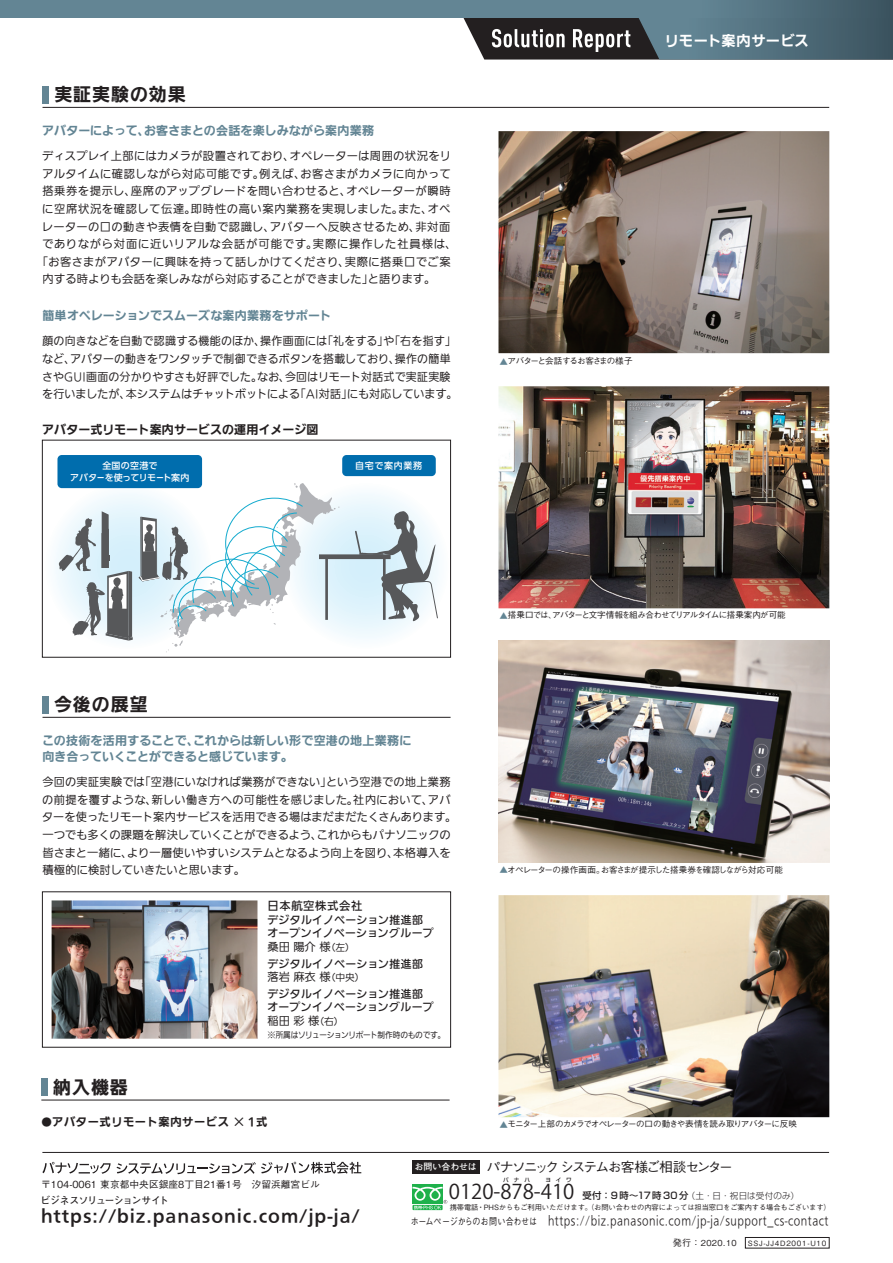
<style>
.page{position:relative;width:893px;height:1263px;background:#fff}
.page>*{position:absolute;margin:0;border:0;box-sizing:border-box;transform-origin:0 0}
.t1{font:20.25px "Koz Go Pr 6 N";color:#231f20}
.t2{font:18px "PUD Go Dp B";letter-spacing:.05em;color:#231f20}
.t3{font:16.5px "PUD Go Dp B";letter-spacing:.055em;color:#231f20}
.t4{font:14.25px "PUD Go Dp B";letter-spacing:.01em;color:#fff}
.t5{font:500 13.5px "Gothic BBB Pro";letter-spacing:-.13em;color:#231f20}
.t6{font:12px/16px "PUD Go Dp B";letter-spacing:.005em;color:#638594}
.t7{font:12px "PUD Go Dp R";letter-spacing:.05em;color:#231f20;scale:.83 1}
.t8{font:12px "PUD Go Dp B";color:#231f20}
.t9{font:11.4px "PUD Go Dp M";letter-spacing:.05em;color:#231f20}
.t10{font:11.25px/17.7px "PUD Go Dp R";letter-spacing:.02em;color:#231f20}
.t11{font:11.25px "PUD Go Dp R";letter-spacing:.04em;color:#231f20}
.t12{font:11.25px "PUD Go Dp R";letter-spacing:.055em;color:#231f20}
.t13{font:11.25px "PUD Go Dp R";letter-spacing:.07em;color:#231f20}
.t14{font:11.25px "PUD Go Dp B";letter-spacing:.05em;color:#231f20}
.t15{font:10.8px/13.4px "PUD Go Dp M";letter-spacing:.025em;color:#231f20}
.t16{font:500 9.75px "Gothic BBB Pro";color:#231f20}
.t17{font:700 9.75px "Futo Go B101 Pro";letter-spacing:-.04em;color:#231f20}
.t18{font:500 9px "UD Shin Go Pro";color:#fff}
.t19{font:500 9px "UD Shin Go Pro";letter-spacing:.07em;color:#fff}
.t20{font:500 9px "UD Shin Go Pro";letter-spacing:.02em;color:#fff}
.t21{font:500 8.55px "Gothic BBB Pro";letter-spacing:-.095em;color:#231f20}
.t22{font:300 8.55px "Shin Go Pro";letter-spacing:.015em;color:#231f20}
.t23{font:500 8.55px "Gothic BBB Pro";letter-spacing:-.12em;color:#231f20}
.t24{font:8.25px "PUD Go Dp R";letter-spacing:-.035em;color:#231f20}
.t25{font:500 8.25px "Gothic BBB Pro";letter-spacing:.035em;color:#231f20}
.t26{font:500 7.2px "Gothic BBB Pro";letter-spacing:-.015em;color:#231f20}
.t27{font:500 7.2px "Gothic BBB Pro";letter-spacing:.095em;color:#231f20}
.t28{font:500 5.55px "Shin Go Pro";letter-spacing:.895em;color:#231f20}
.s1{font-size:10.65px;color:#638594}
.s2{font-size:9.75px}
.s3{font-family:"Futo Go B101 Pro";font-weight:700;font-size:10.5px}
.s4{font-family:"Futo Go B101 Pro";font-weight:700;font-size:9px;color:#fff}
.s5{font-weight:500;font-size:9.3px}
.s6{font-family:"Gothic BBB Pro";font-weight:500;font-size:9.75px}
.s7{font-size:9px}
</style>
<div class="page">
<svg style="left:45px;top:483px;width:166px;height:165px"></svg>
<div style="left:42px;top:440px;width:409px;height:217px;border:1px solid #231f20"></div>
<div style="left:342px;top:455px;width:94px;height:21px;background:#006dad;border-radius:4px"></div>
<div style="left:57px;top:455px;width:145px;height:33px;background:#006dad;border-radius:4px"></div>
<svg style="left:139px;top:483px;width:299px;height:169px"></svg>
<svg style="left:59px;top:511px;width:74px;height:130px"></svg>
<img style="left:498px;top:131px;width:331px;height:222px">
<img style="left:498px;top:386px;width:331px;height:222px">
<img style="left:498px;top:641px;width:331px;height:221px">
<img style="left:498px;top:895px;width:331px;height:222px">
<img style="left:52px;top:900px;width:205px;height:139px">
<svg style="left:0;top:0;width:893px;height:17px;background:#608190"></svg>
<hr style="left:43px;top:107px;width:786px;height:1px;background:#231f20">
<div style="left:43px;top:86px;width:6px;height:17px;background:#638594"></div>
<hr style="left:41px;top:1100px;width:409px;height:1px;background:#231f20">
<div style="left:42px;top:1079px;width:6px;height:17px;background:#638594"></div>
<svg style="left:463px;top:9px;width:430px;height:51px;background:#53666f"></svg>
<hr style="left:42px;top:1152px;width:787px;height:1px;background:#231f20">
<svg style="left:412px;top:1184px;width:31px;height:3px"></svg>
<svg style="left:412px;top:1205px;width:31px;height:5px"></svg>
<svg style="left:412px;top:1187px;width:35px;height:22px"></svg>
<svg style="left:42px;top:1162px;width:69px;height:12px"></svg>
<svg style="left:117px;top:1162px;width:244px;height:12px"></svg>
<div style="left:412px;top:1160px;width:68px;height:14px;background:#231f20"></div>
<div style="left:745px;top:1237px;width:84px;height:11px;border:1px solid #231f20"></div>
<hr style="left:43px;top:717px;width:408px;height:1px;background:#231f20">
<div style="left:42px;top:696px;width:7px;height:17px;background:#638594"></div>
<h2 class="t2" style="left:54px;top:81px;width:133px">実証実験の効果</h2>
<p class="t6" style="left:42px;top:123px;width:333px">アバターによって、お客さまとの会話を楽しみながら案内業務</p>
<p class="t10" style="left:42px;top:148px;width:410px">ディスプレイ上部にはカメラが設置されており、オペレーターは周囲の状況をリ</p>
<p class="t11" style="left:42px;top:166px;width:410px">アルタイムに確認しながら対応可能です。例えば、お客さまがカメラに向かって</p>
<p class="t10" style="left:42px;top:183px;width:410px">搭乗券を提示し、座席のアップグレードを問い合わせると、オペレーターが瞬時</p>
<p class="t12" style="left:42px;top:201px;width:410px">に空席状況を確認して伝達。即時性の高い案内業務を実現しました。また、オペ</p>
<p class="t11" style="left:42px;top:219px;width:410px">レーターの口の動きや表情を自動で認識し、アバターへ反映させるため、非対面</p>
<p class="t13" style="left:42px;top:236px;width:416px">でありながら対面に近いリアルな会話が可能です。実際に操作した社員様は、</p>
<p class="t11" style="left:37px;top:254px;width:415px">「お客さまがアバターに興味を持って話しかけてくださり、実際に搭乗口でご案</p>
<p class="t10" style="left:42px;top:271px;width:395px">内する時よりも会話を楽しみながら対応することができました」と語ります。</p>
<p class="t6" style="left:42px;top:307px;width:291px">簡単オペレーションでスムーズな案内業務をサポート</p>
<p class="t10" style="left:42px;top:332px;width:417px">顔の向きなどを自動で認識する機能のほか、操作画面には「礼をする」や「右を指す」など、アバターの動きをワンタッチで制御できるボタンを搭載しており、操作の簡単さやGUI画面の分かりやすさも好評でした。なお、今回はリモート対話式で実証実験を行いましたが、本システムはチャットボットによる「AI対話」にも対応しています。</p>
<p class="t8" style="left:42px;top:420px;width:278px">アバター式リモート案内サービスの運用イメージ図</p>
<p class="t20" style="left:102px;top:458px;width:57px">全国の空港で</p>
<p class="t19" style="left:355px;top:458px;width:68px">自宅で案内業務</p>
<p class="t18" style="left:70px;top:470px;width:121px">アバターを使ってリモート案内</p>
<p class="t4" style="left:665px;top:30px;width:145px">リモート案内サービス</p>
<p class="t23" style="left:499px;top:354px;width:135px"><span class="s1">▲</span>アバターと会話するお客さまの様子</p>
<h2 class="t2" style="left:54px;top:691px;width:95px">今後の展望</h2>
<p class="t6" style="left:42px;top:733px;width:371px">この技術を活用することで、これからは新しい形で空港の地上業務に向き合っていくことができると感じています。</p>
<p class="t10" style="left:42px;top:773px;width:416px">今回の実証実験では「空港にいなければ業務ができない」という空港での地上業務の前提を覆すような、新しい働き方への可能性を感じました。社内において、アバターを使ったリモート案内サービスを活用できる場はまだまだたくさんあります。一つでも多くの課題を解決していくことができるよう、これからもパナソニックの皆さまと一緒に、より一層使いやすいシステムとなるよう向上を図り、本格導入を積極的に検討していきたいと思います。</p>
<p class="t9" style="left:267px;top:898px;width:96px">日本航空株式会社</p>
<p class="t15" style="left:267px;top:913px;width:168px">デジタルイノベーション推進部オープンイノベーショングループ</p>
<p class="t10" style="left:267px;top:938px;width:89px">桑田 陽介 様<span class="s2">（左）</span></p>
<p class="t15" style="left:267px;top:957px;width:157px">デジタルイノベーション推進部</p>
<p class="t10" style="left:267px;top:968px;width:99px">落岩 麻衣 様<span class="s2">（中央）</span></p>
<p class="t15" style="left:267px;top:987px;width:168px">デジタルイノベーション推進部オープンイノベーショングループ</p>
<p class="t10" style="left:267px;top:1012px;width:78px">稲田 彩 様<span class="s2">（右）</span></p>
<p class="t24" style="left:267px;top:1029px;width:180px">※所属はソリューションリポート制作時のものです。</p>
<h2 class="t2" style="left:53px;top:1074px;width:76px">納入機器</h2>
<p class="t14" style="left:41px;top:1113px;width:227px"><span class="s3">●</span>アバター式リモート案内サービス × 1式</p>
<p class="t21" style="left:499px;top:608px;width:288px"><span class="s1">▲</span>搭乗口では、アバターと文字情報を組み合わせてリアルタイムに搭乗案内が可能</p>
<p class="t21" style="left:499px;top:863px;width:285px"><span class="s1">▲</span>オペレーターの操作画面。お客さまが提示した搭乗券を確認しながら対応可能</p>
<p class="t21" style="left:499px;top:1117px;width:299px"><span class="s1">▲</span>モニター上部のカメラでオペレーターの口の動きや表情を読み取りアバターに反映</p>
<p class="t16" style="left:41px;top:1177px;width:280px">〒104-0061 東京都中央区銀座8丁目21番1号　汐留浜離宮ビル</p>
<p class="t17" style="left:41px;top:1192px;width:129px">ビジネスソリューションサイト</p>
<h3 class="t3" style="left:41px;top:1203px;width:320px">https://biz.panasonic.com/jp-ja/</h3>
<p class="t5" style="left:415px;top:1156px;width:320px"><span class="s4">お問い合わせは</span> パナソニック システムお客様ご相談センター</p>
<p class="t28" style="left:503px;top:1175px;width:28px">パナハ</p>
<p class="t28" style="left:546px;top:1175px;width:28px">ヨイワ</p>
<h1 class="t1" style="left:449px;top:1180px;width:127px">0120-878-410</h1>
<p class="t26" style="left:450px;top:1202px;width:382px">携帯電話・PHSからもご利用いただけます。（お問い合わせの内容によっては担当窓口をご案内する場合もございます）</p>
<p class="t22" style="left:582px;top:1188px;width:218px"><span class="s5">受付：9時～17時30 分</span>（土・日・祝日は受付のみ）</p>
<p class="t7" style="left:411px;top:1212px;width:504px"><span class="s6">ホームページからのお問い合わせは</span> https://biz.panasonic.com/jp-ja/support_cs-contact</p>
<p class="t25" style="left:673px;top:1236px;width:65px"><span class="s7">発行：</span>2020.10</p>
<p class="t27" style="left:748px;top:1237px;width:80px">SSJ-JJ4D2001-U10</p>
</div>
